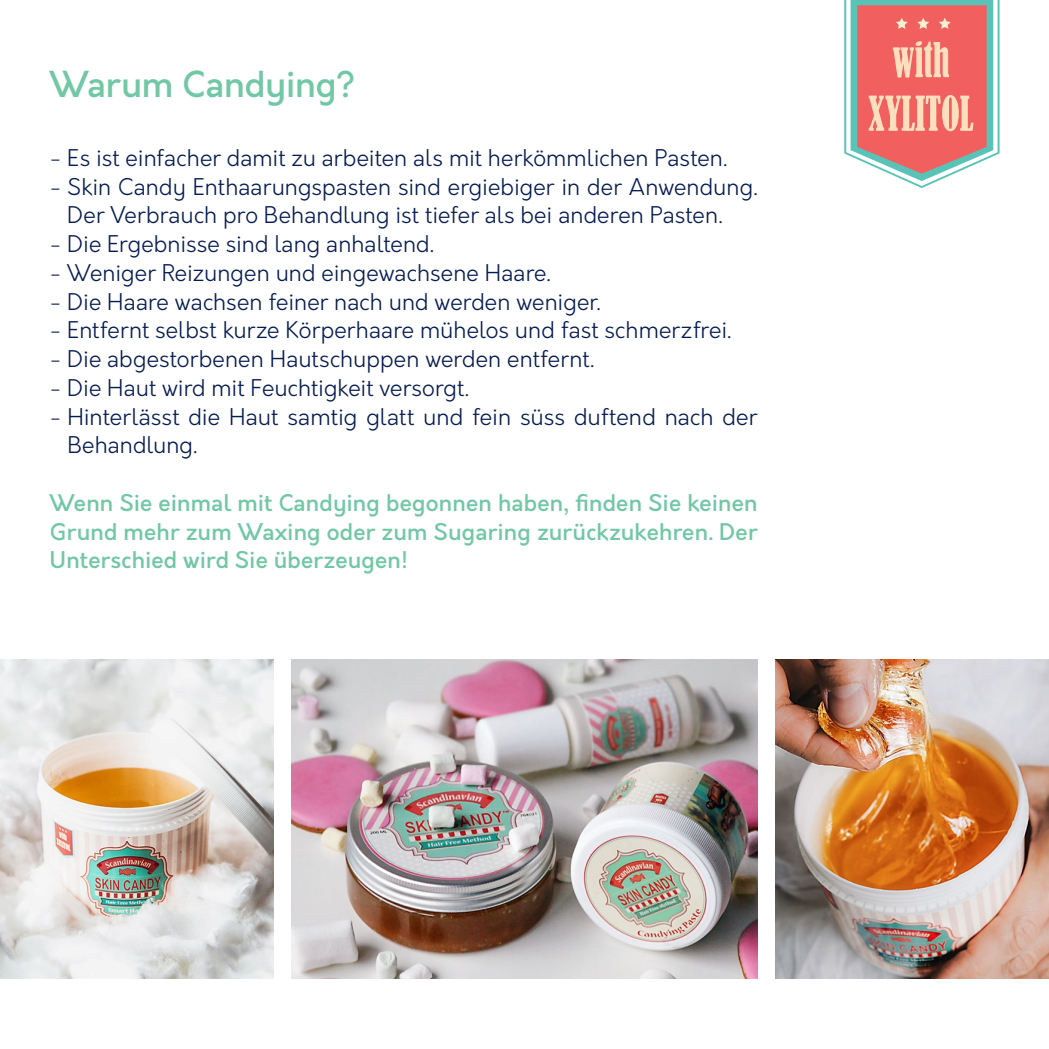
<style>
.page{position:relative;width:1049px;height:1049px;background:#fff}
.page>*{position:absolute;margin:0;border:0;box-sizing:border-box;transform-origin:0 0}
.t1{font:500 35px "Orkney";letter-spacing:-.005em;color:#72c7a5}
.t2{font:300 22.5px/28.8px "Orkney";color:#061b53}
.t3{font:500 22.5px/28.8px "Orkney";letter-spacing:.01em;color:#72c7a5;text-align:justify}
</style>
<div class="page">
<img style="left:291px;top:659px;width:466px;height:319px">
<img style="left:775px;top:659px;width:274px;height:319px">
<img style="left:0;top:659px;width:274px;height:319px">
<svg style="left:844px;top:0;width:155px;height:188px"></svg>
<h1 class="t1" style="left:50px;top:61px;width:307px">Warum Candying?</h1>
<p class="t2" style="left:50px;top:144px;width:679px">- Es ist einfacher damit zu arbeiten als mit herkömmlichen Pasten.</p>
<p class="t2" style="left:67px;top:173px;width:692px;text-indent:-18px">- Skin Candy Enthaarungspasten sind ergiebiger in der Anwendung.<br>Der Verbrauch pro Behandlung ist tiefer als bei anderen Pasten.</p>
<p class="t2" style="left:50px;top:230px;width:386px">- Die Ergebnisse sind lang anhaltend.</p>
<p class="t2" style="left:50px;top:259px;width:502px">- Weniger Reizungen und eingewachsene Haare.</p>
<p class="t2" style="left:50px;top:288px;width:552px">- Die Haare wachsen feiner nach und werden weniger.</p>
<p class="t2" style="left:50px;top:316px;width:683px">- Entfernt selbst kurze Körperhaare mühelos und fast schmerzfrei.</p>
<p class="t2" style="left:50px;top:345px;width:546px">- Die abgestorbenen Hautschuppen werden entfernt.</p>
<p class="t2" style="left:50px;top:374px;width:421px">- Die Haut wird mit Feuchtigkeit versorgt.</p>
<p class="t2" style="left:67px;top:403px;width:692px;text-indent:-18px">- Hinterlässt die Haut samtig glatt und fein süss duftend nach der<br>Behandlung.</p>
<p class="t3" style="left:50px;top:489px;width:709px">Wenn Sie einmal mit Candying begonnen haben, finden Sie keinen Grund mehr zum Waxing oder zum Sugaring zurückzukehren. Der Unterschied wird Sie überzeugen!</p>
</div>
